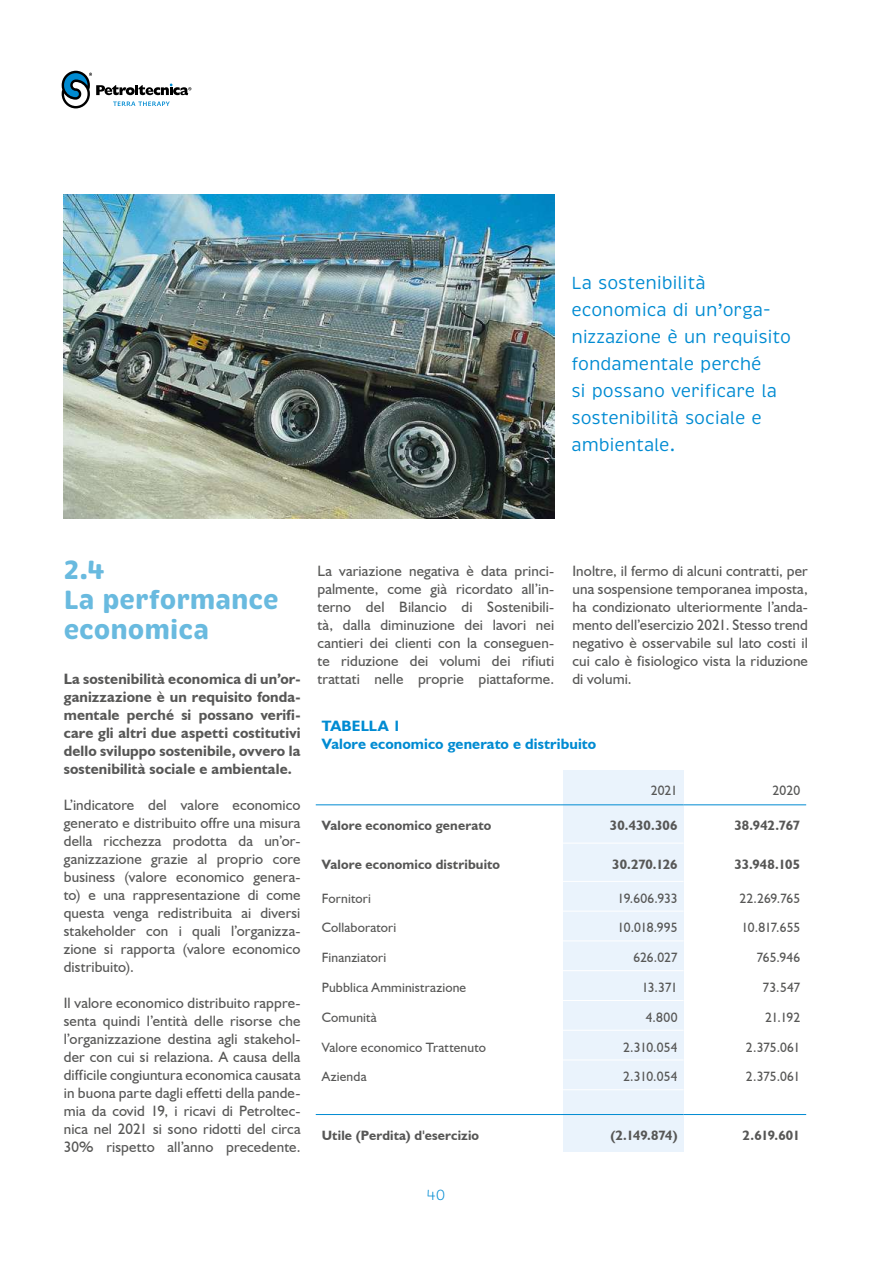
<style>
.page{position:relative;width:893px;height:1263px;background:#fff}
.page>*{position:absolute;margin:0;border:0;box-sizing:border-box;transform-origin:0 0}
.t1{font:700 27px/30px "Brevia";letter-spacing:-.005em;color:#69badf}
.t2{font:18px/27px "Brevia";letter-spacing:-.01em;color:#008bd2}
.t3{font:15px/18px "Humanist 521 BT";letter-spacing:.005em;color:#575756;text-align:justify}
.t4{font:700 15px/18px "Humanist 521 BT";letter-spacing:.005em;color:#575756;text-align:justify}
.t5{font:700 15px/18px "Humanist 521 BT";letter-spacing:.005em;color:#008bd2}
.t6{font:300 15px "Brevia";color:#008bd2}
.t7{font:13.5px "Humanist 521 BT";letter-spacing:.01em;color:#575756}
.t8{font:700 13.5px "Humanist 521 BT";letter-spacing:.01em;color:#575756}
</style>
<div class="page">
<div style="left:563px;top:770px;width:121px;height:382px;background:#eaf3fc"></div>
<hr style="left:316px;top:804px;width:245px;height:1px;background:#008bd2">
<hr style="left:561px;top:804px;width:123px;height:1px;background:#008bd2">
<hr style="left:684px;top:804px;width:122px;height:1px;background:#008bd2">
<hr style="left:316px;top:1114px;width:245px;height:1px;background:#008bd2">
<hr style="left:561px;top:1114px;width:123px;height:1px;background:#008bd2">
<hr style="left:684px;top:1114px;width:122px;height:1px;background:#008bd2">
<hr style="left:561px;top:843px;width:123px;height:1px;background:#fff">
<hr style="left:561px;top:881px;width:123px;height:1px;background:#fff">
<hr style="left:561px;top:911px;width:123px;height:1px;background:#fff">
<hr style="left:561px;top:940px;width:123px;height:1px;background:#fff">
<hr style="left:561px;top:970px;width:123px;height:1px;background:#fff">
<hr style="left:561px;top:1000px;width:123px;height:1px;background:#fff">
<hr style="left:561px;top:1030px;width:123px;height:1px;background:#fff">
<hr style="left:561px;top:1059px;width:123px;height:1px;background:#fff">
<hr style="left:561px;top:1089px;width:123px;height:1px;background:#fff">
<img style="left:64px;top:194px;width:490px;height:324px">
<svg style="left:62px;top:71px;width:129px;height:37px"></svg>
<p class="t2" style="left:571px;top:269px;width:221px">La sostenibilità economica di un’orga&shy;nizzazione è un requisito fondamentale perché<br>si possano verificare la sostenibilità sociale e ambientale.</p>
<h1 class="t1" style="left:64px;top:555px;width:216px">2.4<br>La performance economica</h1>
<p class="t4" style="left:64px;top:669px;width:238px">La sostenibilità economica di un’or&shy;ganizzazione è un requisito fonda&shy;mentale perché si possano verifi&shy;care gli altri due aspetti costitutivi dello sviluppo sostenibile, ovvero la sostenibilità sociale e ambientale.</p>
<p class="t3" style="left:64px;top:795px;width:238px">L’indicatore del valore economico generato e distribuito offre una misura della ricchezza prodotta da un’or&shy;ganizzazione grazie al proprio core business (valore economico genera&shy;to) e una rappresentazione di come questa venga redistribuita ai diversi stakeholder con i quali l’organizza&shy;zione si rapporta (valore economico distribuito).</p>
<p class="t3" style="left:64px;top:993px;width:238px">Il valore economico distribuito rappre&shy;senta quindi l’entità delle risorse che l’organizzazione destina agli stakehol&shy;der con cui si relaziona. A causa della difficile congiuntura economica causata in buona parte dagli effetti della pande&shy;mia da covid 19, i ricavi di Petroltec&shy;nica nel 2021 si sono ridotti del circa 30% rispetto all’anno precedente.</p>
<p class="t3" style="left:317px;top:561px;width:238px">La variazione negativa è data princi&shy;palmente, come già ricordato all’in&shy;terno del Bilancio di Sostenibili&shy;tà, dalla diminuzione dei lavori nei cantieri dei clienti con la conseguen&shy;te riduzione dei volumi dei rifiuti trattati nelle proprie piattaforme.</p>
<p class="t3" style="left:572px;top:562px;width:237px">Inoltre, il fermo di alcuni contratti, per una sospensione temporanea imposta, ha condizionato ulteriormente l’anda&shy;mento dell’esercizio 2021. Stesso trend negativo è osservabile sul lato costi il cui calo è fisiologico vista la riduzione di volumi.</p>
<p class="t5" style="left:322px;top:717px;width:276px">TABELLA 1<br>Valore economico generato e distribuito</p>
<p class="t7" style="left:651px;top:782px;width:28px">2021</p>
<p class="t7" style="left:773px;top:782px;width:29px">2020</p>
<p class="t8" style="left:322px;top:817px;width:171px">Valore economico generato</p>
<p class="t8" style="left:610px;top:817px;width:69px">30.430.306</p>
<p class="t8" style="left:734px;top:817px;width:67px">38.942.767</p>
<p class="t8" style="left:322px;top:856px;width:180px">Valore economico distribuito</p>
<p class="t8" style="left:612px;top:856px;width:67px">30.270.126</p>
<p class="t8" style="left:734px;top:856px;width:67px">33.948.105</p>
<p class="t7" style="left:322px;top:890px;width:51px">Fornitori</p>
<p class="t7" style="left:618px;top:890px;width:61px">19.606.933</p>
<p class="t7" style="left:739px;top:890px;width:62px">22.269.765</p>
<p class="t7" style="left:322px;top:919px;width:76px">Collaboratori</p>
<p class="t7" style="left:617px;top:919px;width:62px">10.018.995</p>
<p class="t7" style="left:741px;top:919px;width:60px">10.817.655</p>
<p class="t7" style="left:322px;top:949px;width:66px">Finanziatori</p>
<p class="t7" style="left:634px;top:949px;width:46px">626.027</p>
<p class="t7" style="left:756px;top:949px;width:45px">765.946</p>
<p class="t7" style="left:322px;top:979px;width:146px">Pubblica Amministrazione</p>
<p class="t7" style="left:642px;top:979px;width:37px">13.371</p>
<p class="t7" style="left:763px;top:979px;width:39px">73.547</p>
<p class="t7" style="left:322px;top:1009px;width:56px">Comunità</p>
<p class="t7" style="left:646px;top:1009px;width:33px">4.800</p>
<p class="t7" style="left:765px;top:1009px;width:36px">21.192</p>
<p class="t7" style="left:322px;top:1038px;width:166px">Valore economico Trattenuto</p>
<p class="t7" style="left:623px;top:1038px;width:56px">2.310.054</p>
<p class="t7" style="left:746px;top:1038px;width:56px">2.375.061</p>
<p class="t7" style="left:322px;top:1068px;width:46px">Azienda</p>
<p class="t7" style="left:623px;top:1068px;width:56px">2.310.054</p>
<p class="t7" style="left:746px;top:1068px;width:56px">2.375.061</p>
<p class="t8" style="left:322px;top:1127px;width:159px">Utile (Perdita) d'esercizio</p>
<p class="t8" style="left:610px;top:1127px;width:69px">(2.149.874)</p>
<p class="t8" style="left:743px;top:1127px;width:59px">2.619.601</p>
<p class="t6" style="left:426px;top:1186px;width:20px">40</p>
</div>
